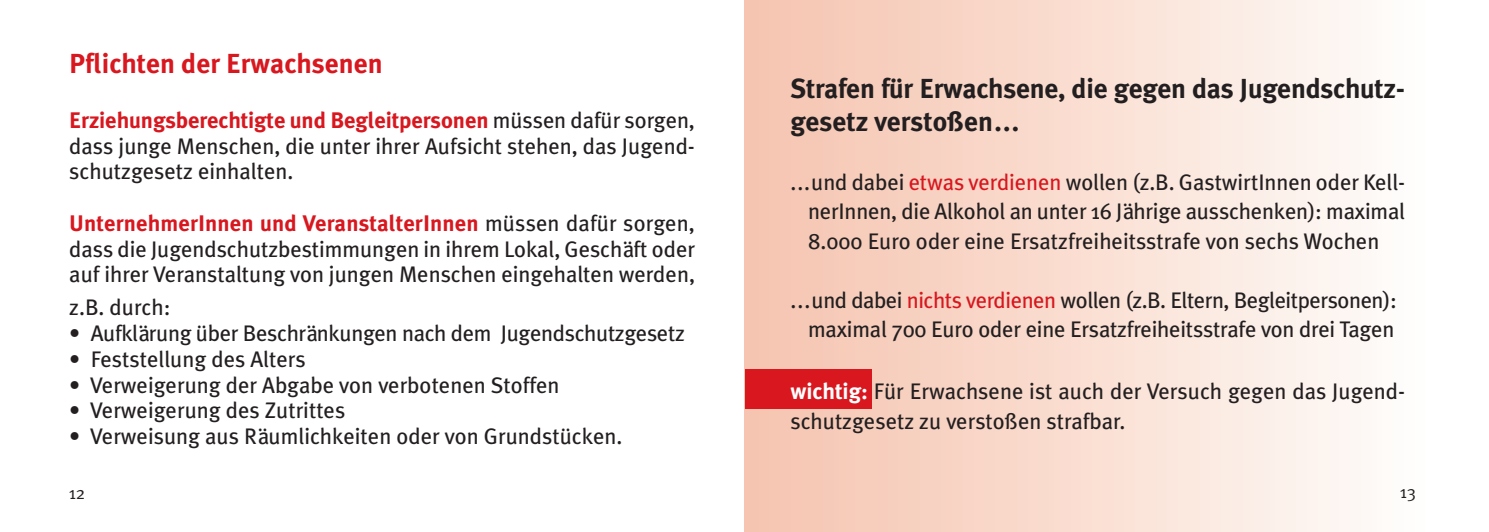
<style>
.page{position:relative;width:1489px;height:532px;background:#fff}
.page>*{position:absolute;margin:0;border:0;box-sizing:border-box;transform-origin:0 0}
.t1{font:700 27.5px/33px "Meta Plus";letter-spacing:-.01em;color:#231f20}
.t2{font:700 27.5px "Meta Plus";color:#d8171f}
.t3{font:22.5px/25.8px "Meta Plus";color:#231f20;text-align:justify}
.t4{font:22.5px/29.5px "Meta Plus";letter-spacing:-.02em;color:#231f20;text-align:right}
.t5{font:17.5px "Meta Plus Normal";color:#231f20}
.s1{font-weight:700;color:#d8171f}
.s2{color:#d8171f}
.s3{font-weight:700;color:#fff}
</style>
<div class="page">
<div style="left:744px;top:0;width:680px;height:531px;background:linear-gradient(to right,#f5c2ad,#fefdfb)"></div>
<div style="left:744px;top:369px;width:127px;height:40px;background:#d8171f"></div>
<p class="t2" style="left:69px;top:47px;width:315px">Pflichten der Erwachsenen</p>
<p class="t3" style="left:69px;top:107px;width:627px"><span class="s1">Erziehungsberechtigte und Begleitpersonen</span> müssen dafür sorgen, dass junge Menschen, die unter ihrer Aufsicht stehen, das Jugend&shy;schutzgesetz einhalten.</p>
<p class="t3" style="left:69px;top:210px;width:627px"><span class="s1">UnternehmerInnen und VeranstalterInnen</span> müssen dafür sorgen, dass die Jugendschutzbestimmungen in ihrem Lokal, Geschäft oder auf ihrer Veranstaltung von jungen Menschen eingehalten werden,</p>
<p class="t3" style="left:69px;top:294px;width:103px">z.B. durch:</p>
<p class="t3" style="left:69px;top:320px;width:617px">• Aufklärung über Beschränkungen nach dem Jugendschutzgesetz</p>
<p class="t3" style="left:69px;top:346px;width:238px">• Feststellung des Alters</p>
<p class="t3" style="left:69px;top:372px;width:491px">• Verweigerung der Abgabe von verbotenen Stoffen</p>
<p class="t3" style="left:69px;top:397px;width:277px">• Verweigerung des Zutrittes</p>
<p class="t3" style="left:69px;top:423px;width:554px">• Verweisung aus Räumlichkeiten oder von Grundstücken.</p>
<p class="t5" style="left:69px;top:482px;width:18px">12</p>
<p class="t1" style="left:790px;top:72px;width:616px">Strafen für Erwachsene, die gegen das Jugendschutz&shy;gesetz verstoßen...</p>
<p class="t3" style="left:808px;top:167px;width:598px;line-height:29.5px;text-indent:-18px">...und dabei <span class="s2">etwas verdienen</span> wollen (z.B. GastwirtInnen oder Kell&shy;nerInnen, die Alkohol an unter 16 Jährige ausschenken): maximal 8.000 Euro oder eine Ersatzfreiheitsstrafe von sechs Wochen</p>
<p class="t4" style="left:790px;top:285px;width:608px">...und dabei <span class="s2">nichts verdienen</span> wollen (z.B. Eltern, Begleitpersonen): maximal 700 Euro oder eine Ersatzfreiheitsstrafe von drei Tagen</p>
<p class="t3" style="left:790px;top:376px;width:616px;line-height:29.5px"><span class="s3">wichtig:</span> Für Erwachsene ist auch der Versuch gegen das Jugend&shy;schutzgesetz zu verstoßen strafbar.</p>
<p class="t5" style="left:1399px;top:482px;width:18px">13</p>
</div>
